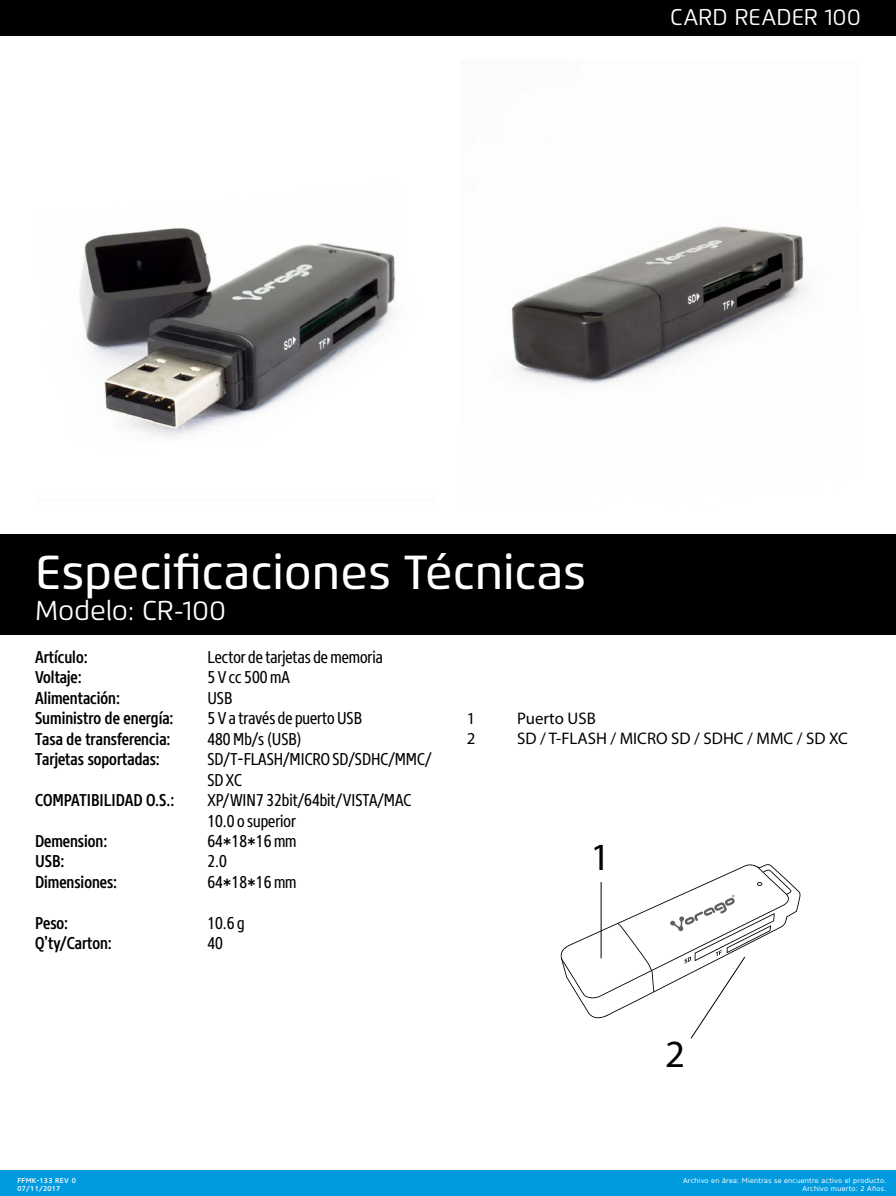
<style>
.page{position:relative;width:896px;height:1196px;background:#fff}
.page>*{position:absolute;margin:0;border:0;box-sizing:border-box;transform-origin:0 0}
.t1{font:500 47.69px "Flexo";color:#fff}
.t2{font:38.59px "Myriad Pro";color:#000}
.t3{font:27.21px "Flexo";color:#fff}
.t4{font:22.75px "Flexo";color:#fff}
.t5{font:17.06px/20.5px "Core Sans N47 Cn";color:#000}
.t6{font:500 17.06px "Core Sans N57 Cn";color:#000}
.t7{font:17.06px "Core Sans N47 Cn";letter-spacing:.075em;color:#000}
.t8{font:16.8px "Myriad Pro";color:#000}
.t9{font:7px/7.9px "Core Sans N45";letter-spacing:.04em;color:#fff;text-align:right}
.t10{font:500 7px/7.9px "Core Sans N55";letter-spacing:.04em;color:#fff}
</style>
<div class="page">
<div style="left:0;top:1170px;width:896px;height:25px;background:#009bde"></div>
<div style="left:0;top:534px;width:896px;height:100px;background:#000"></div>
<div style="left:0;top:0;width:896px;height:35px;background:#000"></div>
<img style="left:79px;top:228px;width:317px;height:209px">
<img style="left:511px;top:226px;width:294px;height:159px">
<svg style="left:560px;top:864px;width:241px;height:175px"></svg>
<hr style="left:601px;top:882px;width:1px;height:76px;background:#000">
<h3 class="t4" style="left:670px;top:3px;width:192px">CARD READER 100</h3>
<h1 class="t1" style="left:35px;top:543px;width:553px">Especificaciones Técnicas</h1>
<h3 class="t3" style="left:35px;top:594px;width:193px">Modelo: CR-100</h3>
<p class="t6" style="left:35px;top:646px;width:54px">Artículo:</p>
<p class="t5" style="left:207px;top:646px;width:177px">Lector de tarjetas dememoria</p>
<p class="t6" style="left:35px;top:666px;width:48px">Voltaje:</p>
<p class="t7" style="left:207px;top:667px;width:84px">5Vcc500mA</p>
<p class="t6" style="left:35px;top:686px;width:86px">Alimentación:</p>
<p class="t5" style="left:207px;top:687px;width:27px">USB</p>
<p class="t6" style="left:35px;top:707px;width:140px">Suministro de energía:</p>
<p class="t5" style="left:207px;top:708px;width:156px">5 V a través de puerto USB</p>
<p class="t6" style="left:35px;top:727px;width:137px">Tasa de transferencia:</p>
<p class="t5" style="left:207px;top:728px;width:96px">480Mb/s(USB)</p>
<p class="t6" style="left:35px;top:748px;width:126px">Tarjetas soportadas:</p>
<p class="t5" style="left:207px;top:748px;width:226px">SD/T-FLASH/MICRO SD/SDHC/MMC/<br>SD XC</p>
<p class="t6" style="left:35px;top:789px;width:141px">COMPATIBILIDAD O.S.:</p>
<p class="t5" style="left:207px;top:789px;width:205px">XP/WIN7 32bit/64bit/VISTA/MAC<br>10.0 o superior</p>
<p class="t6" style="left:35px;top:829px;width:74px">Demension:</p>
<p class="t5" style="left:207px;top:830px;width:91px">64*18*16mm</p>
<p class="t6" style="left:35px;top:850px;width:31px">USB:</p>
<p class="t5" style="left:207px;top:851px;width:21px">2.0</p>
<p class="t6" style="left:35px;top:870px;width:84px">Dimensiones:</p>
<p class="t5" style="left:207px;top:871px;width:91px">64*18*16mm</p>
<p class="t6" style="left:35px;top:911px;width:35px">Peso:</p>
<p class="t5" style="left:207px;top:912px;width:39px">10.6 g</p>
<p class="t6" style="left:35px;top:932px;width:78px">Q’ty/Carton:</p>
<p class="t5" style="left:207px;top:932px;width:17px">40</p>
<p class="t8" style="left:467px;top:707px;width:10px">1</p>
<p class="t8" style="left:517px;top:707px;width:80px">Puerto USB</p>
<p class="t8" style="left:467px;top:727px;width:10px">2</p>
<p class="t8" style="left:517px;top:727px;width:332px">SD / T-FLASH / MICRO SD / SDHC / MMC / SD XC</p>
<h2 class="t2" style="left:591px;top:832px;width:21px">1</h2>
<h2 class="t2" style="left:665px;top:1029px;width:21px">2</h2>
<p class="t10" style="left:18px;top:1176px;width:60px">FFMK-133 REV 0<br>07/11/2017</p>
<p class="t9" style="left:683px;top:1176px;width:205px">Archivo en área: Mientras se encuentre activo el producto.<br>Archivo muerto: 2 Años.</p>
</div>
